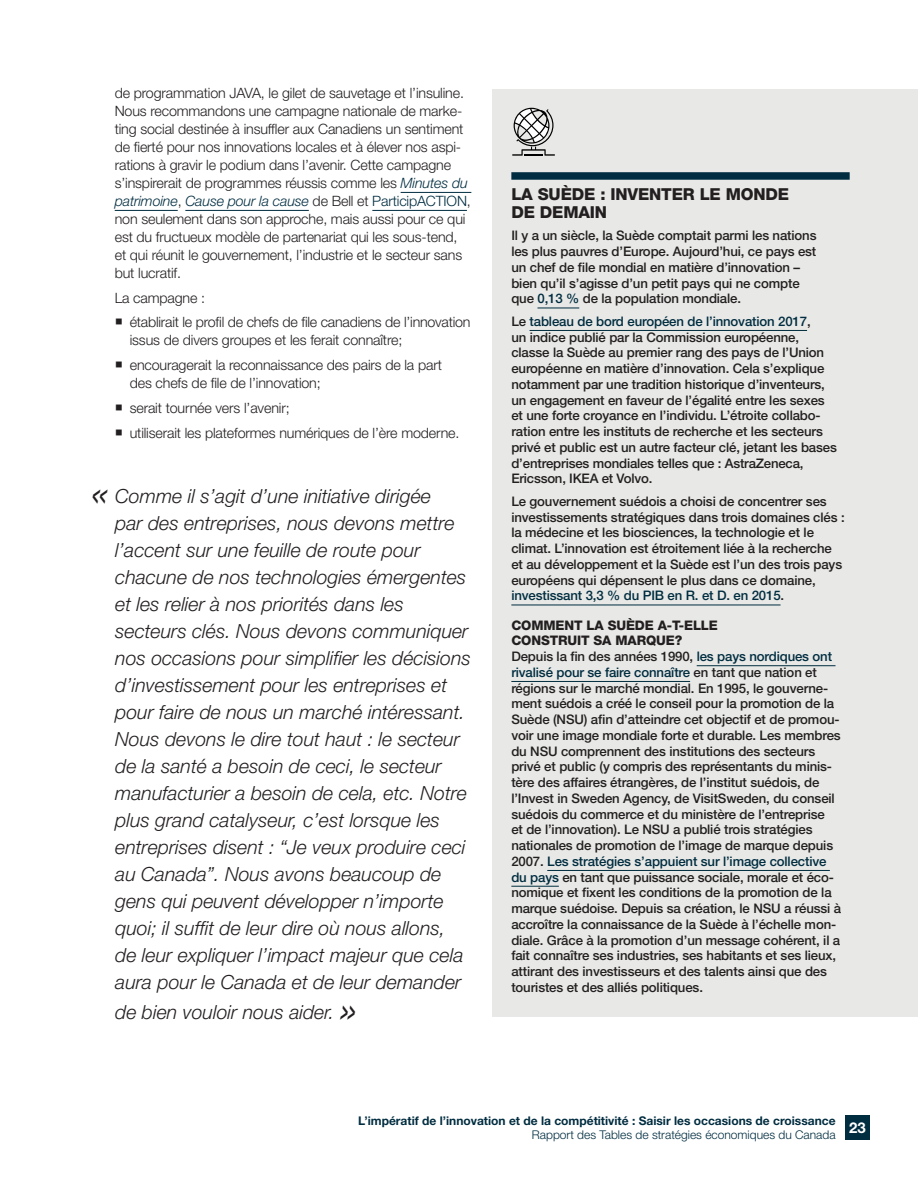
<style>
.page{position:relative;width:918px;height:1188px;background:#fff}
.page>*{position:absolute;margin:0;border:0;box-sizing:border-box;transform-origin:0 0}
.t1{font:italic 300 45px "Helvetica Neue LT Std";color:#231f20}
.t2{font:italic 300 19.5px/27px "Helvetica Neue LT Std";color:#231f20}
.t3{font:800 16.5px/18px "Helvetica Neue LT Std";letter-spacing:-.01em;color:#231f20}
.t4{font:700 15px "Helvetica Neue LT Std";color:#fff}
.t5{font:300 14.25px/18px "Helvetica Neue LT Std";letter-spacing:-.01em;color:#231f20}
.t6{font:500 13.2px/15.8px "Helvetica Neue LT Std";letter-spacing:-.01em;color:#231f20}
.t7{font:700 12px "Helvetica Neue LT Std";color:#002d40}
.t8{font:300 12px "Helvetica Neue LT Std";color:#002d40}
.s1{font-style:italic;color:#002d40}
.s2{color:#002d40}
.s3{font-weight:800}
</style>
<div class="page">
<hr style="left:401px;top:192px;width:70px;height:1px;background:#002d40">
<hr style="left:115px;top:210px;width:63px;height:1px;background:#002d40">
<hr style="left:185px;top:210px;width:124px;height:1px;background:#002d40">
<hr style="left:372px;top:210px;width:95px;height:1px;background:#002d40">
<div style="left:492px;top:89px;width:426px;height:927px;background:#e8e8e6"></div>
<div style="left:511px;top:172px;width:339px;height:8px;background:#002d40"></div>
<hr style="left:537px;top:308px;width:42px;height:1px;background:#002d40">
<hr style="left:530px;top:330px;width:277px;height:1px;background:#002d40">
<hr style="left:511px;top:605px;width:270px;height:1px;background:#002d40">
<hr style="left:697px;top:665px;width:139px;height:1px;background:#002d40">
<hr style="left:511px;top:681px;width:179px;height:1px;background:#002d40">
<hr style="left:547px;top:870px;width:283px;height:1px;background:#002d40">
<hr style="left:511px;top:886px;width:48px;height:1px;background:#002d40">
<svg style="left:512px;top:108px;width:43px;height:48px"></svg>
<div style="left:845px;top:1116px;width:25px;height:24px;background:#002d40"></div>
<p class="t5" style="left:115px;top:84px;width:358px">de programmation JAVA, le gilet de sauvetage et l’insuline.<br>Nous recommandons une campagne nationale de marke&shy;ting social destinée à insuffler aux Canadiens un sentiment de fierté pour nos innovations locales et à élever nos aspi&shy;rations à gravir le podium dans l’avenir. Cette campagne s’inspirerait de programmes réussis comme les <span class="s1">Minutes du patrimoine</span>, <span class="s1">Cause pour la cause</span> de Bell et <span class="s2">ParticipACTION</span>, non seulement dans son approche, mais aussi pour ce qui est du fructueux modèle de partenariat qui les sous‑tend, et qui réunit le gouvernement, l’industrie et le secteur sans but lucratif.</p>
<p class="t5" style="left:130px;top:285px;width:342px;line-height:24.8px;text-indent:-15px">La campagne :<br>établirait le profil de chefs de file canadiens de l’innovation</p>
<p class="t5" style="left:130px;top:328px;width:314px;line-height:24.8px">issus de divers groupes et les ferait connaître; encouragerait la reconnaissance des pairs de la part</p>
<p class="t5" style="left:130px;top:370px;width:331px;line-height:24.8px">des chefs de file de l’innovation;<br>serait tournée vers l’avenir;<br>utiliserait les plateformes numériques de l’ère moderne.</p>
<h1 class="t1" style="left:91px;top:466px;width:21px">«</h1>
<p class="t2" style="left:115px;top:482px;width:357px">Comme il s’agit d’une initiative dirigée<br>par des entreprises, nous devons mettre l’accent sur une feuille de route pour chacune de nos technologies émergentes et les relier à nos priorités dans les secteurs clés. Nous devons communiquer nos occasions pour simplifier les décisions d’investissement pour les entreprises et pour faire de nous un marché intéressant.<br>Nous devons le dire tout haut : le secteur de la santé a besoin de ceci, le secteur manufacturier a besoin de cela, etc. Notre plus grand catalyseur, c’est lorsque les entreprises disent : “Je veux produire ceci au Canada”. Nous avons beaucoup de gens qui peuvent développer n’importe quoi; il suffit de leur dire où nous allons, de leur expliquer l’impact majeur que cela aura pour le Canada et de leur demander</p>
<h2 class="t2" style="left:115px;top:998px;width:220px">de bien vouloir nous aider.</h2>
<h1 class="t1" style="left:340px;top:982px;width:21px">»</h1>
<p class="t3" style="left:511px;top:185px;width:279px">LA SUÈDE : INVENTER LE MONDE<br>DE DEMAIN</p>
<p class="t6" style="left:511px;top:228px;width:307px">Il y a un siècle, la Suède comptait parmi les nations les plus pauvres d’Europe. Aujourd’hui, ce pays est un chef de file mondial en matière d’innovation – bien qu’il s’agisse d’un petit pays qui ne compte que <span class="s2">0,13 %</span> de la population mondiale.</p>
<p class="t6" style="left:511px;top:313px;width:327px">Le <span class="s2">tableau de bord européen de l’innovation 2017</span>,<br>un indice publié par la Commission européenne, classe la Suède au premier rang des pays de l’Union européenne en matière d’innovation. Cela s’explique notamment par une tradition historique d’inventeurs, un engagement en faveur de l’égalité entre les sexes et une forte croyance en l’individu. L’étroite collabo&shy;ration entre les instituts de recherche et les secteurs privé et public est un autre facteur clé, jetant les bases d’entreprises mondiales telles que : AstraZeneca, Ericsson, IKEA et Volvo.</p>
<p class="t6" style="left:511px;top:493px;width:335px">Le gouvernement suédois a choisi de concentrer ses investissements stratégiques dans trois domaines clés : la médecine et les biosciences, la technologie et le climat. L’innovation est étroitement liée à la recherche et au développement et la Suède est l’un des trois pays européens qui dépensent le plus dans ce domaine, <span class="s2">investissant 3,3 % du PIB en R. et D. en 2015</span>.</p>
<p class="t6" style="left:511px;top:617px;width:331px"><span class="s3">COMMENT LA SUÈDE A-T-ELLE<br>CONSTRUIT SA MARQUE?<br></span>Depuis la fin des années 1990, <span class="s2">les pays nordiques ont rivalisé pour se faire connaître</span> en tant que nation et régions sur le marché mondial. En 1995, le gouverne&shy;ment suédois a créé le conseil pour la promotion de la Suède (NSU) afin d’atteindre cet objectif et de promou&shy;voir une image mondiale forte et durable. Les membres du NSU comprennent des institutions des secteurs privé et public (y compris des représentants du minis&shy;tère des affaires étrangères, de l’institut suédois, de l’Invest in Sweden Agency, de VisitSweden, du conseil suédois du commerce et du ministère de l’entreprise<br>et de l’innovation). Le NSU a publié trois stratégies nationales de promotion de l’image de marque depuis 2007. <span class="s2">Les stratégies s’appuient sur l’image collective du pays</span> en tant que puissance sociale, morale et éco&shy;nomique et fixent les conditions de la promotion de la marque suédoise. Depuis sa création, le NSU a réussi à accroître la connaissance de la Suède à l’échelle mon&shy;diale. Grâce à la promotion d’un message cohérent, il a fait connaître ses industries, ses habitants et ses lieux, attirant des investisseurs et des talents ainsi que des touristes et des alliés politiques.</p>
<p class="t7" style="left:358px;top:1114px;width:479px">L’impératif de l’innovation et de la compétitivité : Saisir les occasions de croissance</p>
<p class="t8" style="left:532px;top:1127px;width:305px">Rapport des Tables de stratégies économiques du Canada</p>
<p class="t4" style="left:849px;top:1118px;width:18px">23</p>
</div>
